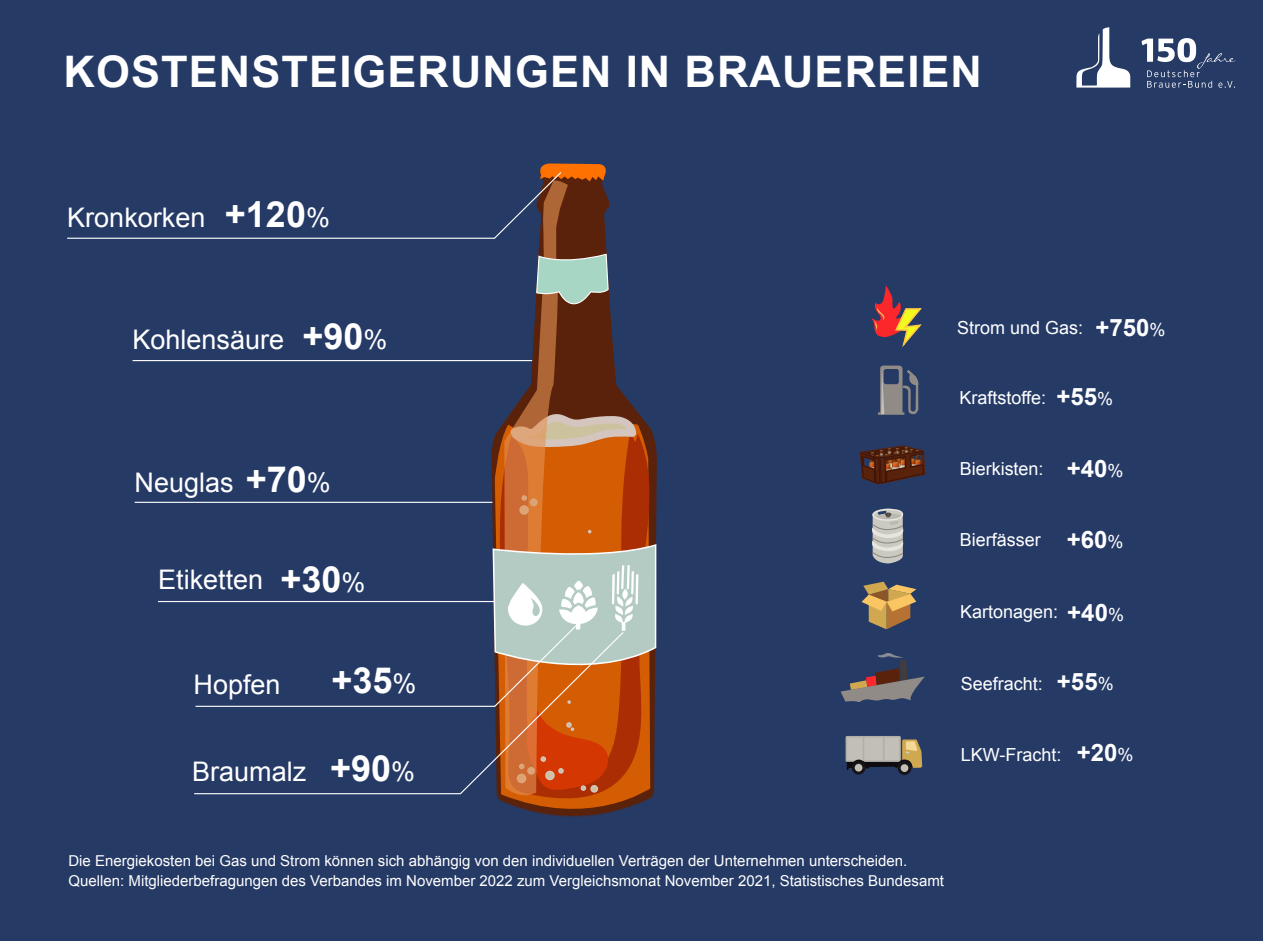
<style>
.page{position:relative;width:1263px;height:941px;background:#263a66}
.page>*{position:absolute;margin:0;border:0;box-sizing:border-box;transform-origin:0 0}
.t1{font:700 43.5px "Arial";letter-spacing:.025em;color:#fff}
.t2{font:700 36px "Arial";color:#fff}
.t3{font:27px "Arial";color:#fff}
.t4{font:700 24px "Arial";color:#fff}
.t5{font:18px "Arial";color:#fff}
.t6{font:15px/19.5px "Arial";color:#fff}
.s1{font-weight:400;font-size:27px}
.s2{font-weight:700;font-size:36px}
.s3{font-weight:400;font-size:18px}
.s4{font-weight:700;font-size:24px}
</style>
<div class="page">
<hr style="left:67px;top:238px;width:428px;height:1px;background:#fff">
<hr style="left:133px;top:360px;width:400px;height:1px;background:#fff">
<hr style="left:135px;top:502px;width:357px;height:1px;background:#fff">
<hr style="left:158px;top:601px;width:337px;height:1px;background:#fff">
<hr style="left:196px;top:706px;width:299px;height:1px;background:#fff">
<svg style="left:1076px;top:27px;width:54px;height:61px"></svg>
<svg style="left:1141px;top:38px;width:95px;height:50px"></svg>
<hr style="left:194px;top:793px;width:267px;height:1px;background:#fff">
<svg style="left:459px;top:163px;width:198px;height:648px"></svg>
<svg style="left:871px;top:286px;width:51px;height:61px"></svg>
<svg style="left:861px;top:582px;width:55px;height:47px"></svg>
<svg style="left:878px;top:365px;width:41px;height:50px"></svg>
<svg style="left:841px;top:653px;width:84px;height:49px"></svg>
<svg style="left:845px;top:736px;width:77px;height:39px"></svg>
<svg style="left:860px;top:445px;width:66px;height:118px"></svg>
<h1 class="t1" style="left:64px;top:43px;width:920px">KOSTENSTEIGERUNGEN IN BRAUEREIEN</h1>
<h3 class="t3" style="left:67px;top:199px;width:140px">Kronkorken</h3>
<h2 class="t2" style="left:225px;top:190px;width:107px">+120<span class="s1">%</span></h2>
<h3 class="t3" style="left:133px;top:321px;width:256px">Kohlensäure <span class="s2">+90</span>%</h3>
<h3 class="t3" style="left:135px;top:465px;width:198px">Neuglas <span class="s2">+70</span>%</h3>
<h3 class="t3" style="left:158px;top:562px;width:209px">Etiketten <span class="s2">+30</span>%</h3>
<h3 class="t3" style="left:194px;top:666px;width:89px">Hopfen</h3>
<h2 class="t2" style="left:331px;top:657px;width:87px">+35<span class="s1">%</span></h2>
<h3 class="t3" style="left:192px;top:754px;width:224px">Braumalz <span class="s2">+90</span>%</h3>
<p class="t5" style="left:957px;top:316px;width:127px">Strom und Gas:</p>
<h3 class="t4" style="left:1095px;top:311px;width:71px">+750<span class="s3">%</span></h3>
<p class="t5" style="left:959px;top:386px;width:88px">Kraftstoffe:</p>
<h3 class="t4" style="left:1056px;top:381px;width:58px">+55<span class="s3">%</span></h3>
<p class="t5" style="left:960px;top:456px;width:165px">Bierkisten: <span class="s4">+40</span>%</p>
<p class="t5" style="left:960px;top:528px;width:165px">Bierfässer <span class="s4">+60</span>%</p>
<p class="t5" style="left:960px;top:600px;width:99px">Kartonagen:</p>
<h3 class="t4" style="left:1067px;top:596px;width:58px">+40<span class="s3">%</span></h3>
<p class="t5" style="left:961px;top:672px;width:84px">Seefracht:</p>
<h3 class="t4" style="left:1057px;top:666px;width:58px">+55<span class="s3">%</span></h3>
<p class="t5" style="left:961px;top:743px;width:174px">LKW-Fracht: <span class="s4">+20</span>%</p>
<p class="t6" style="left:68px;top:851px;width:877px">Die Energiekosten bei Gas und Strom können sich abhängig von den individuellen Verträgen der Unternehmen unterscheiden.<br>Quellen: Mitgliederbefragungen des Verbandes im November 2022 zum Vergleichsmonat November 2021, Statistisches Bundesamt</p>
</div>
